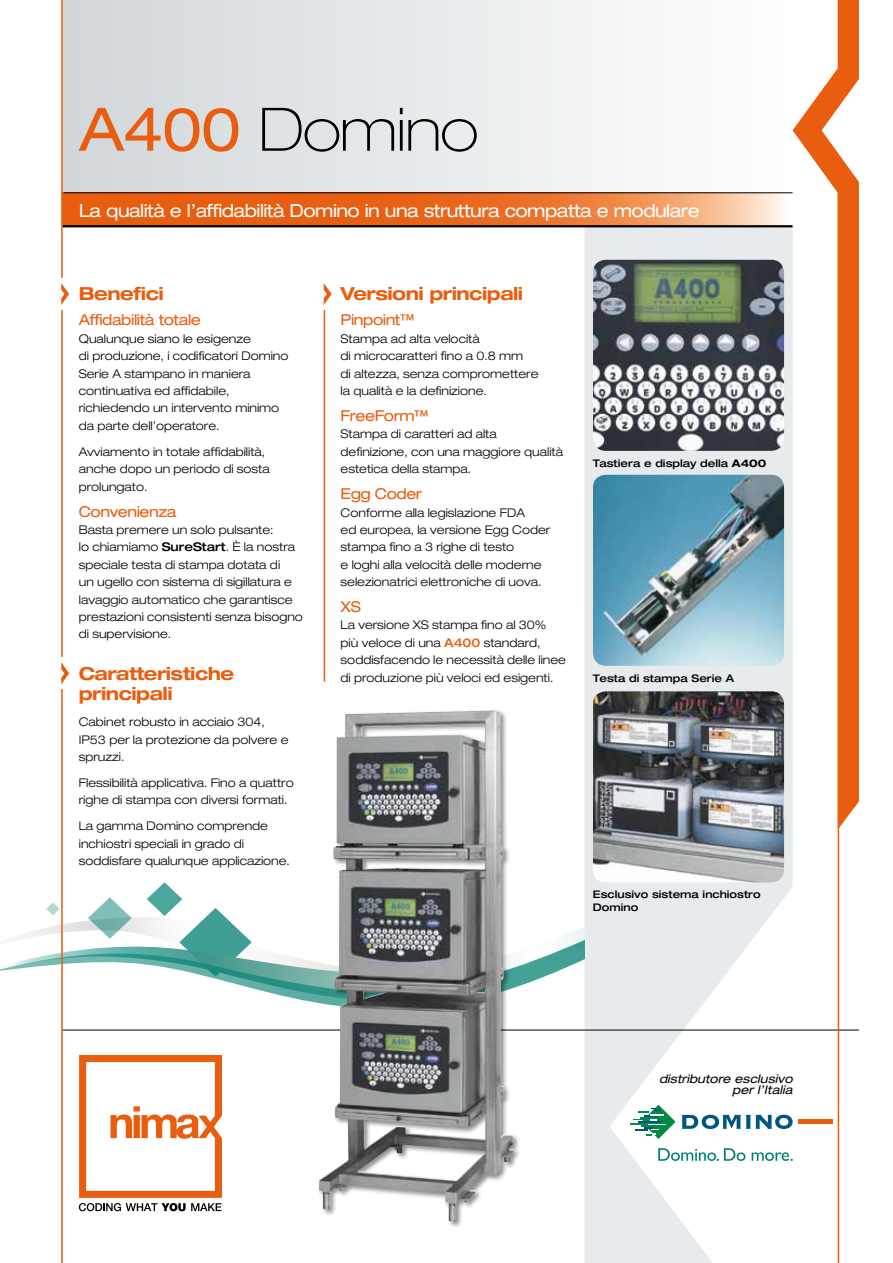
<style>
.page{position:relative;width:893px;height:1263px;background:#fff}
.page>*{position:absolute;margin:0;border:0;box-sizing:border-box;transform-origin:0 0}
.t1{font:100 expanded 60px "Helvetica Neue LT Std";letter-spacing:-.02em;color:#000}
.t2{font:expanded 18px "Helvetica Neue LT Std";letter-spacing:-.03em;color:#fff}
.t3{font:700 expanded 18px/20.4px "Helvetica Neue LT Std";letter-spacing:-.03em;color:#e95d0f}
.t4{font:expanded 15px "Helvetica Neue LT Std";letter-spacing:-.03em;color:#e95d0f}
.t5{font:300 expanded 12px/17.4px "Helvetica Neue LT Std";color:#000}
.t6{font:italic expanded 12px/11.4px "Helvetica Neue LT Std";color:#000;text-align:right}
.t7{font:500 expanded 10.5px/12.6px "Helvetica Neue LT Std";color:#000}
.s1{font-weight:400;color:#e95d0f}
.s2{font-weight:500}
.s3{font-weight:500;color:#e95d0f}
.s4{font-weight:700}
</style>
<div class="page">
<svg style="left:584px;top:227px;width:209px;height:1036px;fill:#e7ebed"></svg>
<div style="left:63px;top:0;width:730px;height:193px;background:linear-gradient(to right,#d1d7da,#fff)"></div>
<svg style="left:63px;top:193px;width:730px;height:32px;background:#ea7835"></svg>
<hr style="left:63px;top:225px;width:730px;height:2px;background:#000">
<hr style="left:63px;top:192px;width:730px;height:1px;background:#000">
<hr style="left:62px;top:1030px;width:797px;height:1px;background:#000">
<svg style="left:0;top:882px;width:584px;height:121px"></svg>
<svg style="left:79px;top:1055px;width:143px;height:156px"></svg>
<svg style="left:793px;top:0;width:66px;height:830px"></svg>
<hr style="left:838px;top:191px;width:1px;height:1072px;background:#e95d0f">
<img style="left:593px;top:260px;width:191px;height:191px">
<img style="left:593px;top:475px;width:191px;height:191px">
<img style="left:593px;top:691px;width:191px;height:191px">
<hr style="left:799px;top:1120px;width:34px;height:4px;background:#e95d0f">
<svg style="left:682px;top:1115px;width:111px;height:14px"></svg>
<svg style="left:630px;top:1105px;width:46px;height:34px"></svg>
<svg style="left:658px;top:1148px;width:135px;height:13px"></svg>
<hr style="left:324px;top:294px;width:1px;height:388px;background:#e95d0f">
<div style="left:318px;top:278px;width:18px;height:32px;background:#fff"></div>
<svg style="left:324px;top:283px;width:8px;height:22px"></svg>
<hr style="left:61px;top:0;width:2px;height:1263px;background:#e95d0f">
<div style="left:55px;top:278px;width:19px;height:32px;background:#fff"></div>
<svg style="left:61px;top:283px;width:8px;height:22px"></svg>
<div style="left:55px;top:657px;width:19px;height:32px;background:#fff"></div>
<svg style="left:61px;top:662px;width:8px;height:22px"></svg>
<div style="left:318px;top:709px;width:204px;height:520px;background:#000;opacity:.45"></div>
<img style="left:319px;top:710px;width:195px;height:511px">
<h1 class="t1" style="left:79px;top:94px;width:401px"><span class="s1">A400</span> Domino</h1>
<h2 class="t2" style="left:79px;top:199px;width:622px">La qualità e l’affidabilità Domino in una struttura compatta e modulare</h2>
<h2 class="t3" style="left:79px;top:282px;width:87px">Benefici</h2>
<p class="t4" style="left:79px;top:311px;width:124px">Affidabilità totale</p>
<p class="t5" style="left:79px;top:330px;width:211px">Qualunque siano le esigenze<br>di produzione, i codificatori Domino<br>Serie A stampano in maniera continuativa ed affidabile, richiedendo un intervento minimo da parte dell’operatore.</p>
<p class="t5" style="left:79px;top:443px;width:192px">Avviamento in totale affidabilità, anche dopo un periodo di sosta prolungato.</p>
<p class="t4" style="left:79px;top:502px;width:99px">Convenienza</p>
<p class="t5" style="left:79px;top:521px;width:226px">Basta premere un solo pulsante:<br>lo chiamiamo <span class="s2">SureStart</span>. È la nostra speciale testa di stampa dotata di<br>un ugello con sistema di sigillatura e lavaggio automatico che garantisce prestazioni consistenti senza bisogno di supervisione.</p>
<h2 class="t3" style="left:79px;top:663px;width:157px">Caratteristiche principali</h2>
<p class="t5" style="left:79px;top:713px;width:211px">Cabinet robusto in acciaio 304,<br>IP53 per la protezione da polvere e spruzzi.</p>
<p class="t5" style="left:79px;top:774px;width:216px">Flessibilità applicativa. Fino a quattro righe di stampa con diversi formati.</p>
<p class="t5" style="left:79px;top:817px;width:213px">La gamma Domino comprende inchiostri speciali in grado di soddisfare qualunque applicazione.</p>
<h2 class="t3" style="left:341px;top:282px;width:184px">Versioni principali</h2>
<p class="t4" style="left:341px;top:311px;width:76px">Pinpoint™</p>
<p class="t5" style="left:341px;top:330px;width:199px">Stampa ad alta velocità<br>di microcaratteri fino a 0.8 mm<br>di altezza, senza compromettere la qualità e la definizione.</p>
<p class="t4" style="left:341px;top:407px;width:90px">FreeForm™</p>
<p class="t5" style="left:341px;top:425px;width:224px">Stampa di caratteri ad alta definizione, con una maggiore qualità estetica della stampa.</p>
<p class="t4" style="left:341px;top:485px;width:83px">Egg Coder</p>
<p class="t5" style="left:341px;top:503px;width:211px">Conforme alla legislazione FDA<br>ed europea, la versione Egg Coder stampa fino a 3 righe di testo<br>e loghi alla velocità delle moderne selezionatrici elettroniche di uova.</p>
<p class="t4" style="left:341px;top:598px;width:22px">XS</p>
<p class="t5" style="left:341px;top:616px;width:227px">La versione XS stampa fino al 30% più veloce di una <span class="s3">A400</span> standard, soddisfacendo le necessità delle linee di produzione più veloci ed esigenti.</p>
<p class="t7" style="left:593px;top:456px;width:175px">Tastiera e display della <span class="s4">A400</span></p>
<p class="t7" style="left:593px;top:672px;width:143px">Testa di stampa Serie A</p>
<p class="t7" style="left:593px;top:888px;width:169px">Esclusivo sistema inchiostro<br>Domino</p>
<p class="t6" style="left:659px;top:1073px;width:135px">distributore esclusivo per l’Italia</p>
</div>
